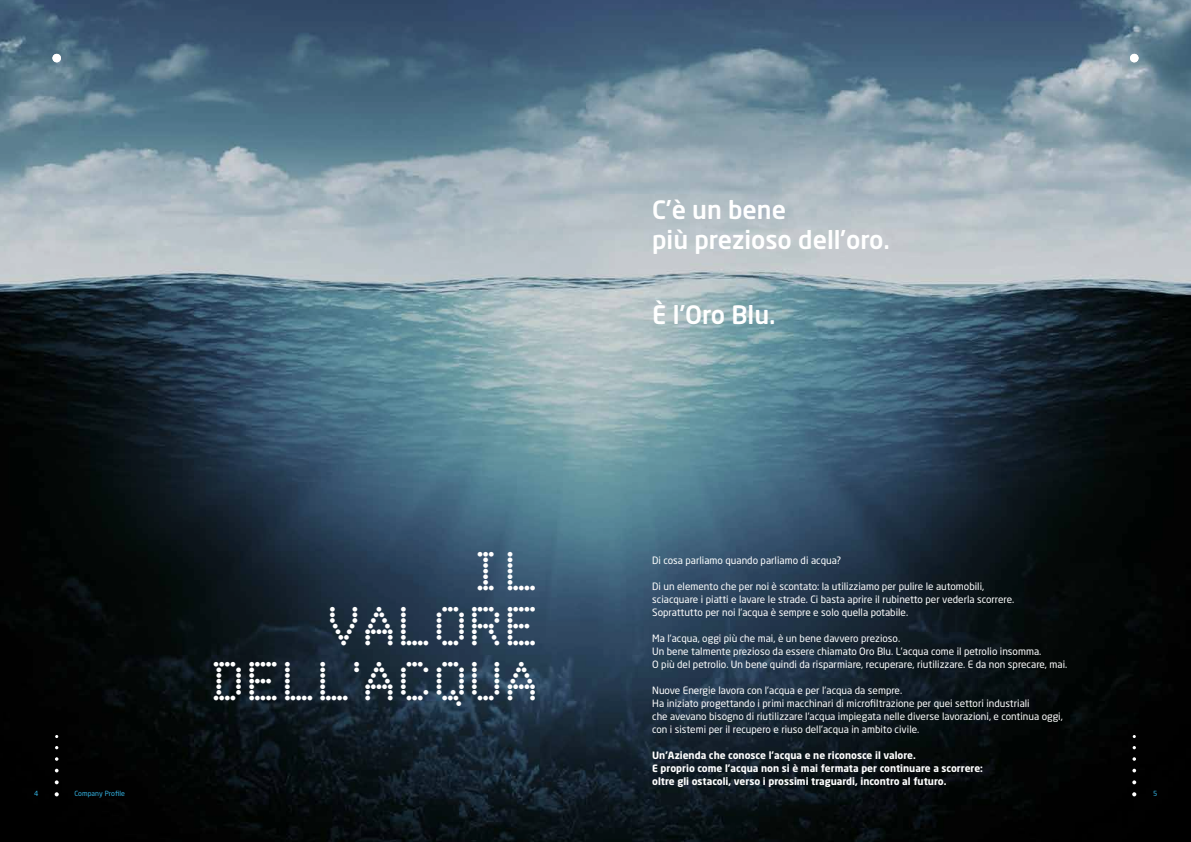
<style>
.page{position:relative;width:1191px;height:842px;background:#fff}
.page>*{position:absolute;margin:0;border:0;box-sizing:border-box;transform-origin:0 0}
.t1{font:45px/55px "Dot Matrix";letter-spacing:.04em;color:#fff;text-align:right}
.t2{font:500 25px/30px "Neo Sans Std";color:#fff}
.t3{font:10px/13px "Neo Sans Std";color:#fff}
.t4{font:700 10px/13px "Neo Sans Std";color:#fff}
.t5{font:7px "Neo Sans Std";letter-spacing:.01em;color:#34b4e4}
</style>
<div class="page">
<img style="left:0;top:0;width:1191px;height:842px">
<div style="left:52px;top:54px;width:9px;height:8px;background:#fff;border-radius:50%"></div>
<div style="left:1130px;top:54px;width:8px;height:8px;background:#fff;border-radius:50%"></div>
<svg style="left:55px;top:792px;width:4px;height:4px"></svg>
<svg style="left:55px;top:780px;width:4px;height:4px"></svg>
<svg style="left:55px;top:769px;width:4px;height:3px"></svg>
<svg style="left:55px;top:757px;width:3px;height:4px"></svg>
<svg style="left:1132px;top:792px;width:4px;height:4px"></svg>
<svg style="left:1132px;top:780px;width:4px;height:4px"></svg>
<svg style="left:1132px;top:769px;width:4px;height:3px"></svg>
<svg style="left:1132px;top:757px;width:4px;height:4px"></svg>
<svg style="left:1132px;top:746px;width:4px;height:3px"></svg>
<h2 class="t2" style="left:652px;top:194px;width:239px">C’è un bene<br>più prezioso dell’oro.</h2>
<h2 class="t2" style="left:652px;top:300px;width:125px">È l’Oro Blu.</h2>
<h1 class="t1" style="left:214px;top:550px;width:329px">IL<br>VALORE<br>DELL'ACQUA</h1>
<p class="t3" style="left:652px;top:554px;width:191px">Di cosa parliamo quando parliamo di acqua?</p>
<p class="t3" style="left:652px;top:580px;width:363px">Di un elemento che per noi è scontato: la utilizziamo per pulire le automobili, sciacquare i piatti e lavare le strade. Ci basta aprire il rubinetto per vederla scorrere.<br>Soprattutto per noi l’acqua è sempre e solo quella potabile.</p>
<p class="t3" style="left:652px;top:632px;width:417px">Ma l’acqua, oggi più che mai, è un bene davvero prezioso.<br>Un bene talmente prezioso da essere chiamato Oro Blu. L’acqua come il petrolio insomma.<br>O più del petrolio. Un bene quindi da risparmiare, recuperare, riutilizzare. E da non sprecare, mai.</p>
<p class="t3" style="left:652px;top:684px;width:412px">Nuove Energie lavora con l’acqua e per l’acqua da sempre.<br>Ha iniziato progettando i primi macchinari di microfiltrazione per quei settori industriali<br>che avevano bisogno di riutilizzare l’acqua impiegata nelle diverse lavorazioni, e continua oggi, con i sistemi per il recupero e riuso dell’acqua in ambito civile.</p>
<p class="t4" style="left:652px;top:749px;width:332px">Un’Azienda che conosce l’acqua e ne riconosce il valore.<br>E proprio come l’acqua non si è mai fermata per continuare a scorrere: oltre gli ostacoli, verso i prossimi traguardi, incontro al futuro.</p>
<p class="t5" style="left:34px;top:789px;width:6px">4</p>
<p class="t5" style="left:74px;top:789px;width:52px">Company Profile</p>
<p class="t5" style="left:1153px;top:789px;width:6px">5</p>
</div>
